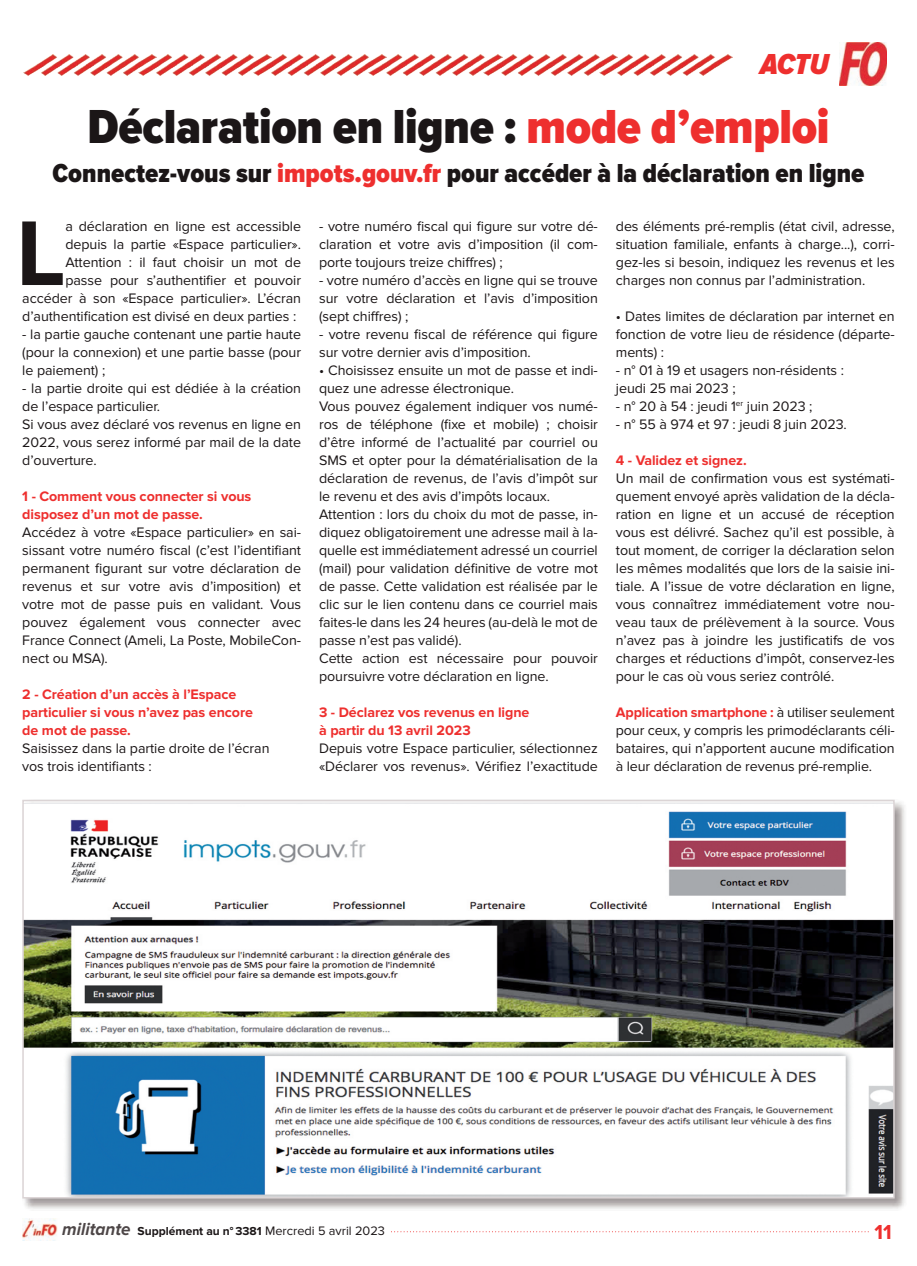
<style>
.page{position:relative;width:917px;height:1266px;background:#fff}
.page>*{position:absolute;margin:0;border:0;box-sizing:border-box;transform-origin:0 0}
.t1{font:700 95.25px "Proxima Nova";color:#1b1617}
.t2{font:900 49.5px "Proxima Nova Cond";letter-spacing:-.005em;color:#1b1617}
.t3{font:italic 900 30px "Proxima Nova Cond";color:#ee2f2e}
.t4{font:900 27px "Proxima Nova Cond";color:#1b1617}
.t5{font:700 21px "Proxima Nova";color:#ee2f2e}
.t6{font:14.25px/18px "Proxima Nova";letter-spacing:-.005em;color:#1b1617;text-align:justify}
.t7{font:700 14.25px/18px "Proxima Nova";letter-spacing:-.005em;color:#ee2f2e}
.t8{font:700 12px "Proxima Nova";color:#1b1617}
.s1{color:#ee2f2e}
.s2{font-weight:700;color:#ee2f2e}
.s3{font-family:"Stone Informal Std";font-weight:500;color:#fff}
.s4{font-style:italic;font-size:18px;color:#4d4647}
.s5{font-weight:400;font-size:12.75px}
</style>
<div class="page">
<svg style="left:391px;top:1231px;width:478px;height:2px"></svg>
<img style="left:22px;top:1218px;width:36px;height:21px">
<img style="left:839px;top:43px;width:47px;height:43px">
<img style="left:22px;top:799px;width:883px;height:410px">
<img style="left:25px;top:803px;width:866px;height:392px">
<div style="left:22px;top:799px;width:872px;height:399px;border:2px solid #dbd4d5"></div>
<img style="left:617px;top:54px;width:115px;height:22px">
<img style="left:502px;top:54px;width:115px;height:22px">
<img style="left:386px;top:54px;width:116px;height:22px">
<img style="left:272px;top:54px;width:114px;height:22px">
<img style="left:156px;top:54px;width:116px;height:22px">
<img style="left:23px;top:54px;width:133px;height:22px">
<h3 class="t3" style="left:760px;top:50px;width:70px">ACTU</h3>
<h2 class="t2" style="left:87px;top:103px;width:743px">Déclaration en ligne : <span class="s1">mode d’emploi</span></h2>
<h3 class="t4" style="left:53px;top:161px;width:813px">Connectez-vous sur <span class="s1">impots.gouv.fr</span> pour accéder à la déclaration en ligne</h3>
<h1 class="t1" style="left:16px;top:210px;width:51px">L</h1>
<p class="t6" style="left:65px;top:218px;width:237px">a déclaration en ligne est accessible</p>
<p class="t6" style="left:319px;top:218px;width:280px">- votre numéro fiscal qui figure sur votre dé&shy;claration et votre avis d’imposition (il com&shy;porte toujours treize chiffres) ;</p>
<p class="t6" style="left:319px;top:272px;width:280px">- votre numéro d’accès en ligne qui se trouve sur votre déclaration et l’avis d’imposition (sept chiffres) ;</p>
<p class="t6" style="left:319px;top:326px;width:280px">- votre revenu fiscal de référence qui figure sur votre dernier avis d’imposition.</p>
<p class="t6" style="left:319px;top:362px;width:280px;text-align:left">• Choisissez ensuite un mot de passe et indi&shy;quez une adresse électronique.<br>Vous pouvez également indiquer vos numé&shy;ros de téléphone (fixe et mobile) ; choisir d’être informé de l’actualité par courriel ou SMS et opter pour la dématérialisation de la déclaration de revenus, de l’avis d’impôt sur le revenu et des avis d’impôts locaux.<br>Attention : lors du choix du mot de passe, in&shy;diquez obligatoirement une adresse mail à la&shy;quelle est immédiatement adressé un courriel (mail) pour validation définitive de votre mot de passe. Cette validation est réalisée par le clic sur le lien contenu dans ce courriel mais faites-le dans les 24 heures (au-delà le mot de passe n’est pas validé).<br>Cette action est nécessaire pour pouvoir poursuivre votre déclaration en ligne.</p>
<p class="t7" style="left:319px;top:704px;width:212px">3 - Déclarez vos revenus en ligne à partir du 13 avril 2023</p>
<p class="t6" style="left:319px;top:740px;width:280px">Depuis votre Espace particulier, sélectionnez «Déclarer vos revenus». Vérifiez l’exactitude</p>
<p class="t6" style="left:615px;top:218px;width:280px">des éléments pré-remplis (état civil, adresse, situation familiale, enfants à charge...), corri&shy;gez-les si besoin, indiquez les revenus et les charges non connus par l’administration.</p>
<p class="t6" style="left:615px;top:308px;width:280px">• Dates limites de déclaration par internet en fonction de votre lieu de résidence (départe&shy;ments) :</p>
<p class="t6" style="left:615px;top:362px;width:229px">- n° 01 à 19 et usagers non-résidents : jeudi 25 mai 2023 ;</p>
<p class="t6" style="left:615px;top:398px;width:198px">- n° 20 à 54 : jeudi 1<sup>er</sup> juin 2023 ;</p>
<p class="t6" style="left:615px;top:416px;width:232px">- n° 55 à 974 et 97 : jeudi 8 juin 2023.</p>
<p class="t7" style="left:615px;top:452px;width:132px">4 - Validez et signez.</p>
<p class="t6" style="left:615px;top:470px;width:280px">Un mail de confirmation vous est systémati&shy;quement envoyé après validation de la décla&shy;ration en ligne et un accusé de réception vous est délivré. Sachez qu’il est possible, à tout moment, de corriger la déclaration selon les mêmes modalités que lors de la saisie ini&shy;tiale. A l’issue de votre déclaration en ligne, vous connaîtrez immédiatement votre nou&shy;veau taux de prélèvement à la source. Vous n’avez pas à joindre les justificatifs de vos charges et réductions d’impôt, conservez-les pour le cas où vous seriez contrôlé.</p>
<p class="t6" style="left:615px;top:704px;width:280px"><span class="s2">Application smartphone :</span> à utiliser seulement pour ceux, y compris les primodéclarants céli&shy;bataires, qui n’apportent aucune modification à leur déclaration de revenus pré-remplie.</p>
<p class="t6" style="left:65px;top:236px;width:237px">depuis la partie «Espace particulier».</p>
<p class="t6" style="left:65px;top:254px;width:237px">Attention : il faut choisir un mot de</p>
<p class="t6" style="left:65px;top:272px;width:237px">passe pour s’authentifier et pouvoir</p>
<p class="t6" style="left:22px;top:290px;width:280px">accéder à son «Espace particulier». L’écran</p>
<p class="t6" style="left:22px;top:308px;width:275px">d’authentification est divisé en deux parties :</p>
<p class="t6" style="left:22px;top:326px;width:280px">- la partie gauche contenant une partie haute (pour la connexion) et une partie basse (pour le paiement) ;</p>
<p class="t6" style="left:22px;top:380px;width:280px;text-align:left">- la partie droite qui est dédiée à la création de l’espace particulier.<br>Si vous avez déclaré vos revenus en ligne en 2022, vous serez informé par mail de la date d’ouverture.</p>
<p class="t7" style="left:22px;top:488px;width:230px">1 - Comment vous connecter si vous disposez d’un mot de passe.</p>
<p class="t6" style="left:22px;top:524px;width:280px">Accédez à votre «Espace particulier» en sai&shy;sissant votre numéro fiscal (c’est l’identifiant permanent figurant sur votre déclaration de revenus et sur votre avis d’imposition) et votre mot de passe puis en validant. Vous pouvez également vous connecter avec France Connect (Ameli, La Poste, MobileCon&shy;nect ou MSA).</p>
<p class="t7" style="left:22px;top:686px;width:232px">2 - Création d’un accès à l’Espace particulier si vous n’avez pas encore de mot de passe.</p>
<p class="t6" style="left:22px;top:740px;width:249px">Saisissez dans la partie droite de l’écran vos trois identifiants :</p>
<p class="t8" style="left:58px;top:1225px;width:331px"><span class="s3">l</span><span class="s4">militante</span> Supplément au n° 3381 <span class="s5">Mercredi 5 avril 2023</span><span class="s3">l</span></p>
<h3 class="t5" style="left:874px;top:1222px;width:19px">11</h3>
</div>
